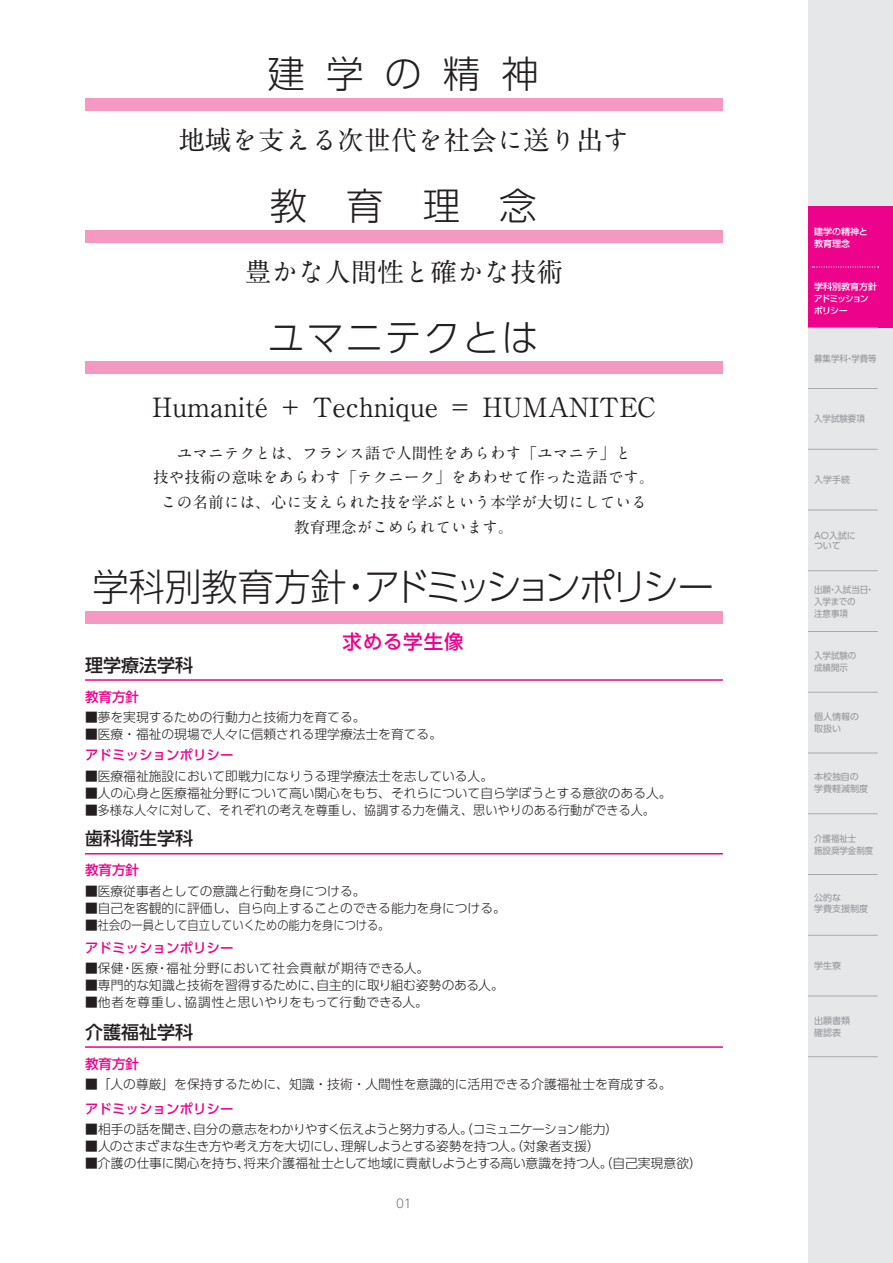
<style>
.page{position:relative;width:893px;height:1263px;background:#fff}
.page>*{position:absolute;margin:0;border:0;box-sizing:border-box;transform-origin:0 0}
.t1{font:300 37.5px "UD Shin Go Pro";letter-spacing:-.08em;color:#231f20}
.t2{font:300 37.5px "UD Shin Go Pro";color:#231f20}
.t3{font:300 37.5px "UD Shin Go Pro";letter-spacing:.04em;color:#231f20}
.t4{font:700 26.55px "A1 Mincho Std";color:#231f20}
.t5{font:500 19.5px "UD Shin Go Pro";letter-spacing:.05em;color:#ed028c}
.t6{font:500 18px "UD Shin Go Pro";color:#231f20}
.t7{font:700 15.6px/24.8px "A1 Mincho Std";color:#231f20;text-align:center}
.t8{font:500 13.5px "UD Shin Go Pro";color:#ed028c}
.t9{font:300 12.75px "UD Shin Go Pro";color:#231f20}
.t10{font:300 12.75px "UD Shin Go Pro";letter-spacing:-.02em;color:#231f20}
.t11{font:300 12.75px "UD Shin Go Pro";letter-spacing:-.045em;color:#231f20}
.t12{font:300 12.75px "UD Shin Go Pro";letter-spacing:-.03em;color:#231f20}
.t13{font:300 12.75px "UD Shin Go Pro";letter-spacing:.055em;color:#231f20}
.t14{font:300 12.75px "UD Shin Go Pro";letter-spacing:.025em;color:#231f20}
.t15{font:300 12px "UD Shin Go Pro";color:#6c6d70}
.t16{font:9px/12px "UD Shin Go Pro";color:#939598;scale:.94 1}
.t17{font:9px/12px "UD Shin Go Pro";color:#939598}
.t18{font:500 9px/12px "UD Shin Go Pro";letter-spacing:-.085em;color:#fff}
.t19{font:500 9px/12px "UD Shin Go Pro";color:#fff}
</style>
<div class="page">
<div style="left:85px;top:611px;width:638px;height:12px;background:#f499c2"></div>
<div style="left:85px;top:361px;width:638px;height:13px;background:#f499c2"></div>
<div style="left:85px;top:230px;width:638px;height:12px;background:#f499c2"></div>
<div style="left:85px;top:98px;width:638px;height:13px;background:#f499c2"></div>
<hr style="left:85px;top:679px;width:638px;height:2px;background:#ed028c">
<hr style="left:85px;top:853px;width:638px;height:1px;background:#ed028c">
<hr style="left:85px;top:1046px;width:638px;height:2px;background:#ed028c">
<div style="left:808px;top:0;width:85px;height:1263px;background:#e6e7e9"></div>
<div style="left:808px;top:206px;width:85px;height:61px;background:#ed028c"></div>
<div style="left:808px;top:267px;width:85px;height:61px;background:#ed028c"></div>
<hr style="left:808px;top:570px;width:70px;height:1px;background:#a8a9ad">
<hr style="left:808px;top:631px;width:70px;height:1px;background:#a8a9ad">
<hr style="left:808px;top:874px;width:70px;height:1px;background:#a8a9ad">
<hr style="left:808px;top:935px;width:70px;height:1px;background:#a8a9ad">
<hr style="left:808px;top:1056px;width:70px;height:1px;background:#a8a9ad">
<hr style="left:808px;top:692px;width:70px;height:1px;background:#a8a9ad">
<hr style="left:808px;top:753px;width:70px;height:1px;background:#a8a9ad">
<hr style="left:808px;top:510px;width:70px;height:1px;background:#a8a9ad">
<hr style="left:808px;top:388px;width:70px;height:1px;background:#a8a9ad">
<hr style="left:808px;top:449px;width:70px;height:1px;background:#a8a9ad">
<hr style="left:808px;top:327px;width:70px;height:1px;background:#a8a9ad">
<svg style="left:812px;top:266px;width:67px;height:2px"></svg>
<hr style="left:808px;top:813px;width:70px;height:1px;background:#a8a9ad">
<hr style="left:808px;top:996px;width:70px;height:1px;background:#a8a9ad">
<h1 class="t2" style="left:268px;top:44px;width:273px">建学の精神</h1>
<h2 class="t4" style="left:178px;top:119px;width:452px">地域を支える次世代を社会に送り出す</h2>
<h1 class="t2" style="left:270px;top:176px;width:268px">教育理念</h1>
<h2 class="t4" style="left:245px;top:251px;width:320px">豊かな人間性と確かな技術</h2>
<h1 class="t3" style="left:268px;top:307px;width:273px">ユマニテクとは</h1>
<h2 class="t4" style="left:152px;top:386px;width:505px">Humanité ＋ Technique ＝ HUMANITEC</h2>
<p class="t7" style="left:153px;top:438px;width:503px">ユマニテクとは、フランス語で人間性をあらわす「ユマニテ」と<br>技や技術の意味をあらわす「テクニーク」をあわせて作った造語です。この名前には、心に支えられた技を学ぶという本学が大切にしている教育理念がこめられています。</p>
<h1 class="t1" style="left:92px;top:556px;width:623px">学科別教育方針・アドミッションポリシー</h1>
<h3 class="t5" style="left:343px;top:625px;width:123px">求める学生像</h3>
<h3 class="t6" style="left:85px;top:650px;width:109px">理学療法学科</h3>
<p class="t8" style="left:85px;top:686px;width:55px">教育方針</p>
<p class="t9" style="left:85px;top:707px;width:282px">■夢を実現するための行動力と技術力を育てる。</p>
<p class="t9" style="left:85px;top:724px;width:358px">■医療・福祉の現場で人々に信頼される理学療法士を育てる。</p>
<p class="t8" style="left:85px;top:744px;width:150px">アドミッションポリシー</p>
<p class="t9" style="left:85px;top:766px;width:409px">■医療福祉施設において即戦力になりうる理学療法士を志している人。</p>
<p class="t9" style="left:85px;top:783px;width:588px">■人の心身と医療福祉分野について高い関心をもち、それらについて自ら学ぼうとする意欲のある人。</p>
<p class="t9" style="left:85px;top:800px;width:571px">■多様な人々に対して、それぞれの考えを尊重し、協調する力を備え、思いやりのある行動ができる人。</p>
<h3 class="t6" style="left:85px;top:824px;width:109px">歯科衛生学科</h3>
<p class="t8" style="left:85px;top:859px;width:55px">教育方針</p>
<p class="t9" style="left:85px;top:881px;width:282px">■医療従事者としての意識と行動を身につける。</p>
<p class="t9" style="left:85px;top:898px;width:422px">■自己を客観的に評価し、自ら向上することのできる能力を身につける。</p>
<p class="t9" style="left:85px;top:915px;width:306px">■社会の一員として自立していくための能力を身につける。</p>
<p class="t8" style="left:85px;top:936px;width:150px">アドミッションポリシー</p>
<p class="t13" style="left:85px;top:958px;width:346px">■保健・医療・福祉分野において社会貢献が期待できる人。</p>
<p class="t10" style="left:85px;top:975px;width:420px">■専門的な知識と技術を習得するために、自主的に取り組む姿勢のある人。</p>
<p class="t14" style="left:85px;top:992px;width:344px">■他者を尊重し、協調性と思いやりをもって行動できる人。</p>
<h3 class="t6" style="left:85px;top:1017px;width:109px">介護福祉学科</h3>
<p class="t8" style="left:85px;top:1053px;width:55px">教育方針</p>
<p class="t9" style="left:85px;top:1074px;width:588px">■「人の尊厳」を保持するために、知識・技術・人間性を意識的に活用できる介護福祉士を育成する。</p>
<p class="t8" style="left:85px;top:1097px;width:150px">アドミッションポリシー</p>
<p class="t11" style="left:85px;top:1119px;width:535px">■相手の話を聞き、自分の意志をわかりやすく伝えようと努力する人。（コミュニケーション能力）</p>
<p class="t12" style="left:85px;top:1136px;width:516px">■人のさまざまな生き方や考え方を大切にし、理解しようとする姿勢を持つ人。（対象者支援）</p>
<p class="t10" style="left:85px;top:1153px;width:618px">■介護の仕事に関心を持ち、将来介護福祉士として地域に貢献しようとする高い意識を持つ人。（自己実現意欲）</p>
<p class="t15" style="left:396px;top:1194px;width:17px">01</p>
<p class="t19" style="left:814px;top:225px;width:55px">建学の精神と教育理念</p>
<p class="t18" style="left:814px;top:281px;width:65px">学科別教育方針アドミッションポリシー</p>
<p class="t16" style="left:814px;top:352px;width:68px">募集学科・学費等</p>
<p class="t16" style="left:814px;top:413px;width:56px">入学試験要項</p>
<p class="t17" style="left:814px;top:473px;width:37px">入学手続</p>
<p class="t17" style="left:814px;top:529px;width:43px;line-height:10.8px">AO入試について</p>
<p class="t16" style="left:814px;top:583px;width:65px">出願・入試当日・入学までの<br>注意事項</p>
<p class="t16" style="left:814px;top:650px;width:47px">入学試験の成績開示</p>
<p class="t17" style="left:814px;top:710px;width:46px">個人情報の取扱い</p>
<p class="t17" style="left:814px;top:770px;width:55px">本校独自の学費軽減制度</p>
<p class="t16" style="left:814px;top:832px;width:65px">介護福祉士<br>施設奨学金制度</p>
<p class="t17" style="left:814px;top:892px;width:55px;line-height:10.8px">公的な<br>学費支援制度</p>
<p class="t17" style="left:814px;top:959px;width:28px">学生寮</p>
<p class="t17" style="left:814px;top:1014px;width:37px">出願書類確認表</p>
</div>
